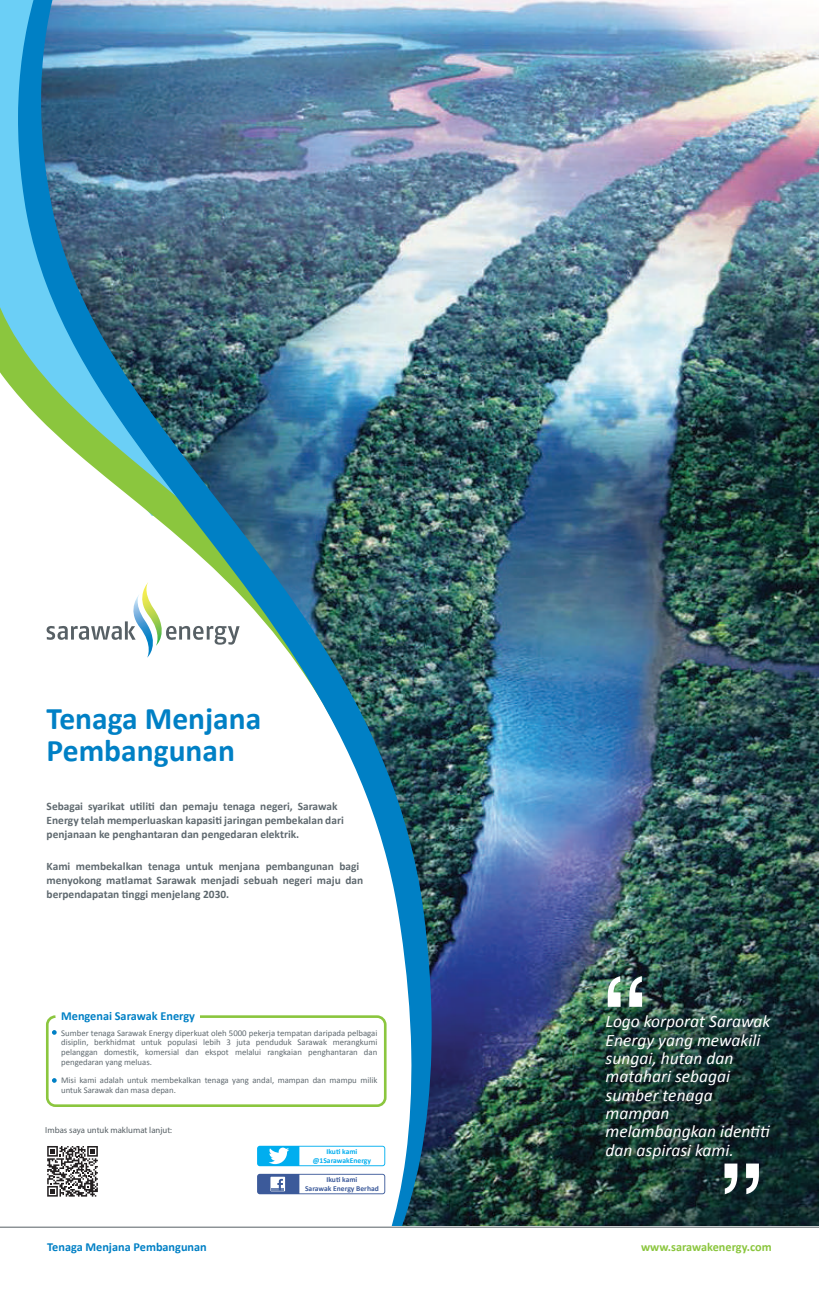
<style>
.page{position:relative;width:819px;height:1290px;background:#fff}
.page>*{position:absolute;margin:0;border:0;box-sizing:border-box;transform-origin:0 0}
.t1{font:700 31.5px/31.5px "Calibri";color:#0080c5}
.t2{font:italic 17.5px/18.4px "Calibri";color:#fff}
.t3{font:700 12.25px "Calibri";color:#0080c5}
.t4{font:700 12.25px "Calibri";color:#8bc63e}
.t5{font:700 11.38px/14px "Calibri";color:#5f696f}
.t6{font:8.75px/9.6px "Calibri";color:#5f696f;text-align:justify}
.t7{font:8.75px "Myriad Pro";color:#576065}
.t8{font:700 7.52px/8.6px "Calibri";color:#3c5a9a;text-align:center}
.t9{font:700 7.52px/8.6px "Calibri";color:#00aeef;text-align:center}
</style>
<div class="page">
<img style="left:431px;top:0;width:388px;height:1227px">
<img style="left:431px;top:162px;width:28px;height:1065px">
<div style="left:0;top:0;width:18px;height:182px;background:#6bcff6"></div>
<svg style="left:0;top:182px;width:18px;height:1045px"></svg>
<img style="left:18px;top:0;width:413px;height:1227px">
<hr style="left:0;top:1227px;width:819px;height:1px;background:#576065">
<img style="left:585px;top:994px;width:203px;height:188px">
<svg style="left:607px;top:976px;width:35px;height:31px"></svg>
<svg style="left:724px;top:1163px;width:34px;height:31px"></svg>
<svg style="left:47px;top:582px;width:192px;height:76px"></svg>
<div style="left:46px;top:1015px;width:340px;height:92px;border:3px solid #8bc63e;border-radius:8px"></div>
<svg style="left:52px;top:1030px;width:5px;height:5px"></svg>
<svg style="left:52px;top:1078px;width:5px;height:5px"></svg>
<svg style="left:47px;top:1146px;width:51px;height:50px"></svg>
<svg style="left:257px;top:1146px;width:128px;height:20px"></svg>
<svg style="left:257px;top:1174px;width:128px;height:20px"></svg>
<h1 class="t1" style="left:47px;top:703px;width:216px">Tenaga Menjana<br>Pembangunan</h1>
<h3 class="t5" style="left:47px;top:799px;width:299px">Sebagai syarikat utiliti dan pemaju tenaga negeri, Sarawak<br>Energy telah memperluaskan kapasiti jaringan pembekalan dari penjanaan ke penghantaran dan pengedaran elektrik.</h3>
<h3 class="t5" style="left:47px;top:859px;width:318px">Kami membekalkan tenaga untuk menjana pembangunan bagi menyokong matlamat Sarawak menjadi sebuah negeri maju dan berpendapatan tinggi menjelang 2030.</h3>
<h3 class="t3" style="left:61px;top:1008px;width:135px">Mengenai Sarawak Energy</h3>
<p class="t6" style="left:61px;top:1027px;width:318px">Sumber tenaga Sarawak Energy diperkuat oleh 5000 pekerja tempatan daripada pelbagai disiplin, berkhidmat untuk populasi lebih 3 juta penduduk Sarawak merangkumi pelanggan domestik, komersial dan ekspot melalui rangkaian penghantaran dan pengedaran yang meluas.</p>
<p class="t6" style="left:61px;top:1075px;width:318px">Misi kami adalah untuk membekalkan tenaga yang andal, mampan dan mampu milik untuk Sarawak dan masa depan.</p>
<p class="t7" style="left:45px;top:1125px;width:128px">Imbas saya untuk maklumat lanjut:</p>
<p class="t9" style="left:313px;top:1147px;width:60px">Ikuti kami @1SarawakEnergy</p>
<p class="t8" style="left:305px;top:1175px;width:75px">Ikuti kami<br>Sarawak Energy Berhad</p>
<h2 class="t2" style="left:605px;top:1011px;width:166px">Logo korporat Sarawak<br>Energy yang mewakili sungai, hutan dan matahari sebagai sumber tenaga mampan melambangkan identiti dan aspirasi kami.</h2>
<h3 class="t3" style="left:47px;top:1239px;width:161px">Tenaga Menjana Pembangunan</h3>
<h3 class="t4" style="left:641px;top:1239px;width:132px">www.sarawakenergy.com</h3>
</div>
